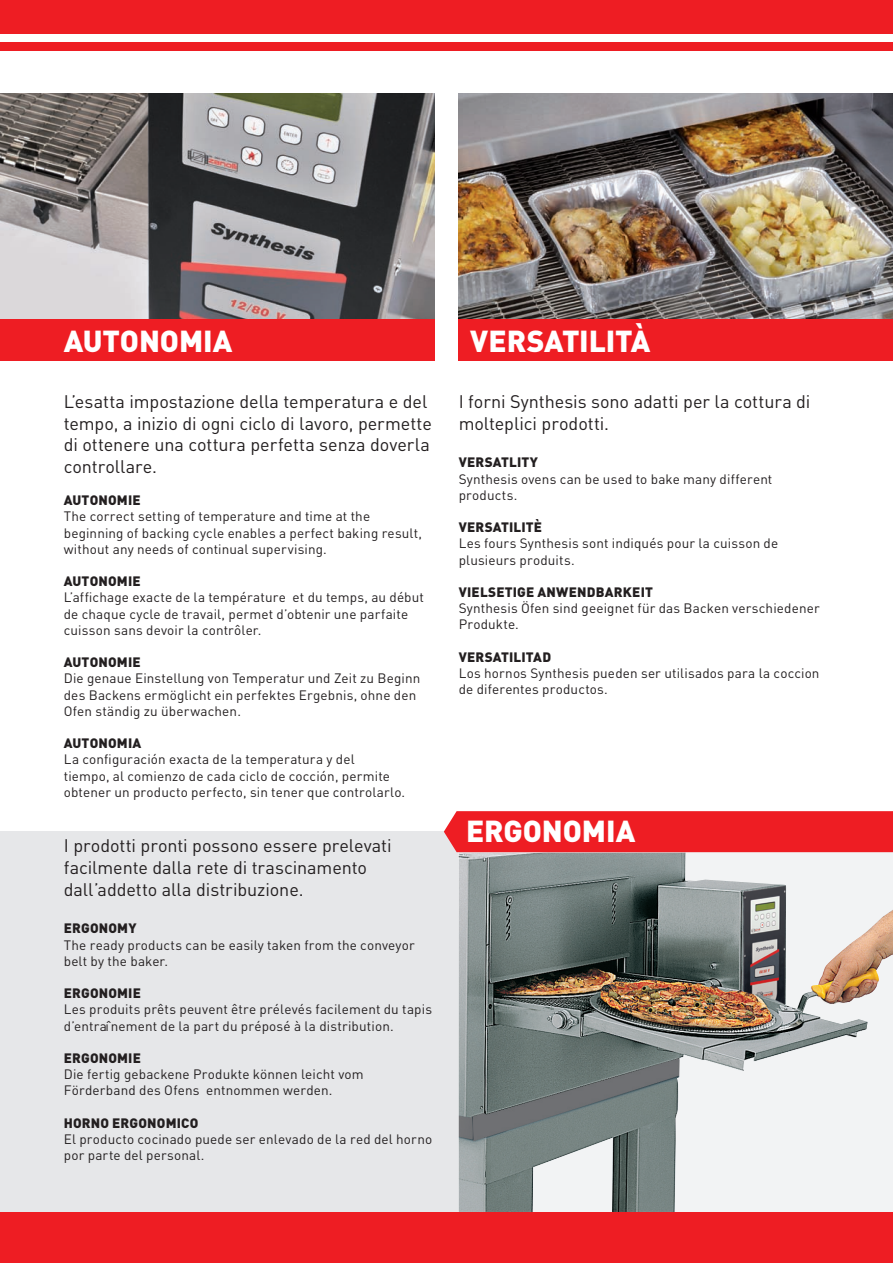
<style>
.page{position:relative;width:893px;height:1263px;background:#fff}
.page>*{position:absolute;margin:0;border:0;box-sizing:border-box;transform-origin:0 0}
.t1{font:900 30px "DIN";letter-spacing:-.005em;color:#fff}
.t2{font:18px/21.6px "DIN";letter-spacing:-.005em;color:#231f20}
.t3{font:13.5px/16.2px "DIN";letter-spacing:.01em;color:#231f20}
.t4{font:900 13.5px "DIN";letter-spacing:.01em;color:#231f20}
</style>
<div class="page">
<div style="left:0;top:0;width:893px;height:34px;background:#ee1d23"></div>
<div style="left:0;top:43px;width:893px;height:8px;background:#ee1d23"></div>
<div style="left:0;top:831px;width:893px;height:384px;background:#e6e7e9"></div>
<img style="left:0;top:94px;width:434px;height:226px">
<img style="left:459px;top:853px;width:434px;height:359px">
<img style="left:459px;top:94px;width:434px;height:226px">
<div style="left:0;top:320px;width:434px;height:41px;background:#ee1d23"></div>
<div style="left:459px;top:320px;width:434px;height:41px;background:#ee1d23"></div>
<hr style="left:0;top:811px;width:1px;height:41px;background:#ee1d23">
<div style="left:444px;top:811px;width:449px;height:41px;background:#ee1d23"></div>
<div style="left:0;top:1212px;width:893px;height:51px;background:#ee1d23"></div>
<h1 class="t1" style="left:64px;top:321px;width:170px">AUTONOMIA</h1>
<h1 class="t1" style="left:470px;top:321px;width:182px">VERSATILITÀ</h1>
<h2 class="t2" style="left:64px;top:390px;width:370px">L’esatta impostazione della temperatura e del tempo, a inizio di ogni ciclo di lavoro, permette di ottenere una cottura perfetta senza doverla controllare.</h2>
<p class="t4" style="left:64px;top:491px;width:78px">AUTONOMIE</p>
<p class="t3" style="left:64px;top:508px;width:360px">The correct setting of temperature and time at the beginning of backing cycle enables a perfect baking result, without any needs of continual supervising.</p>
<p class="t4" style="left:64px;top:572px;width:78px">AUTONOMIE</p>
<p class="t3" style="left:64px;top:589px;width:362px">L’affichage exacte de la température et du temps, au début de chaque cycle de travail, permet d’obtenir une parfaite cuisson sans devoir la contrôler.</p>
<p class="t4" style="left:64px;top:653px;width:78px">AUTONOMIE</p>
<p class="t3" style="left:64px;top:670px;width:358px">Die genaue Einstellung von Temperatur und Zeit zu Beginn des Backens ermöglicht ein perfektes Ergebnis, ohne den<br>Ofen ständig zu überwachen.</p>
<p class="t4" style="left:64px;top:734px;width:79px">AUTONOMIA</p>
<p class="t3" style="left:64px;top:751px;width:343px">La configuración exacta de la temperatura y del<br>tiempo, al comienzo de cada ciclo de cocción, permite obtener un producto perfecto, sin tener que controlarlo.</p>
<h2 class="t2" style="left:64px;top:835px;width:329px">I prodotti pronti possono essere prelevati facilmente dalla rete di trascinamento dall’addetto alla distribuzione.</h2>
<p class="t4" style="left:64px;top:919px;width:74px">ERGONOMY</p>
<p class="t3" style="left:64px;top:936px;width:353px">The ready products can be easily taken from the conveyor belt by the baker.</p>
<p class="t4" style="left:64px;top:984px;width:79px">ERGONOMIE</p>
<p class="t3" style="left:64px;top:1001px;width:370px">Les produits prêts peuvent être prélevés facilement du tapis d’entraînement de la part du préposé à la distribution.</p>
<p class="t4" style="left:64px;top:1049px;width:79px">ERGONOMIE</p>
<p class="t3" style="left:64px;top:1066px;width:301px">Die fertig gebackene Produkte können leicht vom<br>Förderband des Ofens entnommen werden.</p>
<p class="t4" style="left:64px;top:1114px;width:136px">HORNO ERGONOMICO</p>
<p class="t3" style="left:64px;top:1131px;width:370px">El producto cocinado puede ser enlevado de la red del horno por parte del personal.</p>
<h2 class="t2" style="left:459px;top:390px;width:353px">I forni Synthesis sono adatti per la cottura di molteplici prodotti.</h2>
<p class="t4" style="left:459px;top:453px;width:81px">VERSATLITY</p>
<p class="t3" style="left:459px;top:470px;width:315px">Synthesis ovens can be used to bake many different products.</p>
<p class="t4" style="left:459px;top:518px;width:85px">VERSATILITÈ</p>
<p class="t3" style="left:459px;top:535px;width:321px">Les fours Synthesis sont indiqués pour la cuisson de plusieurs produits.</p>
<p class="t4" style="left:459px;top:583px;width:196px">VIELSETIGE ANWENDBARKEIT</p>
<p class="t3" style="left:459px;top:600px;width:363px">Synthesis Öfen sind geeignet für das Backen verschiedener<br>Produkte.</p>
<p class="t4" style="left:459px;top:648px;width:94px">VERSATILITAD</p>
<p class="t3" style="left:459px;top:665px;width:362px">Los hornos Synthesis pueden ser utilisados para la coccion de diferentes productos.</p>
<h1 class="t1" style="left:466px;top:811px;width:171px">ERGONOMIA</h1>
</div>
